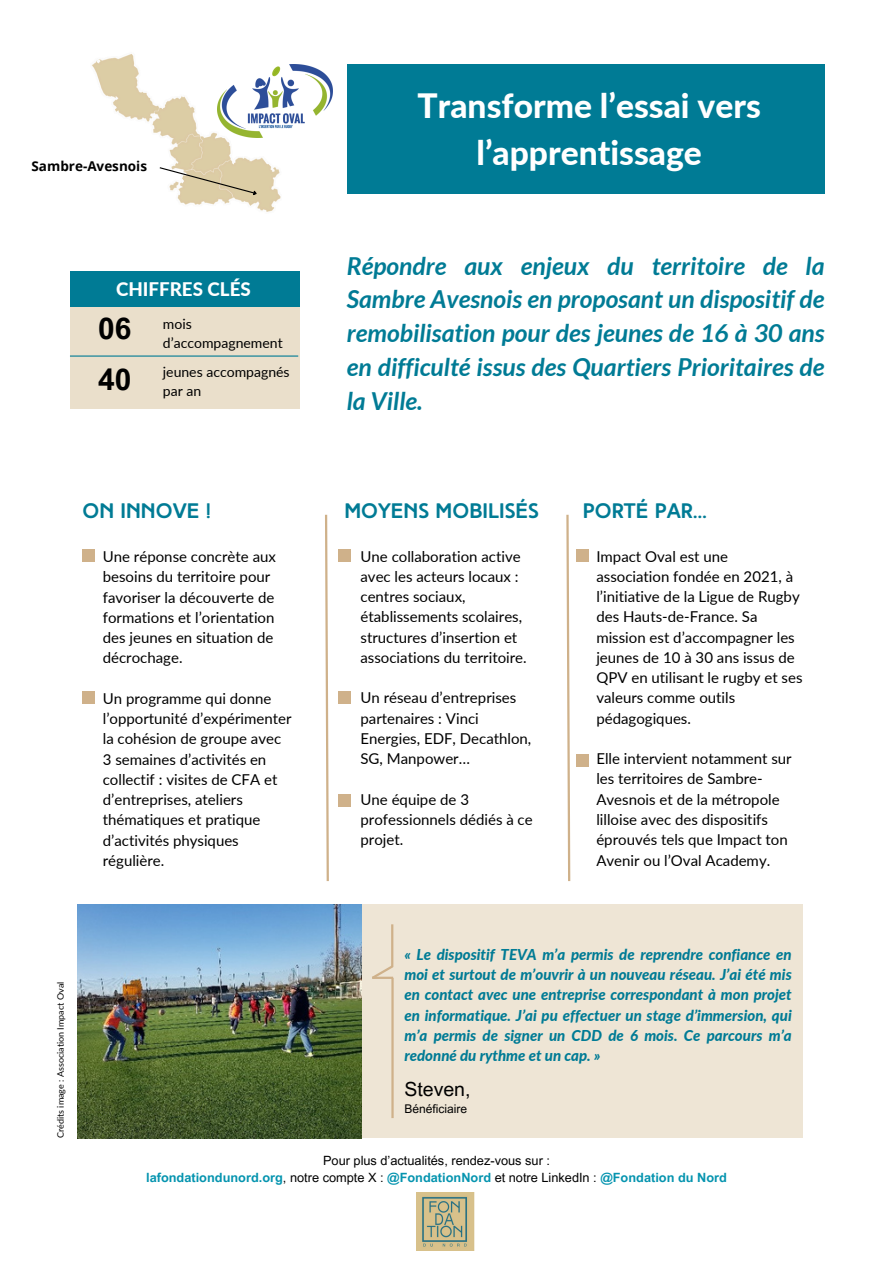
<style>
.page{position:relative;width:894px;height:1264px;background:#fff}
.page>*{position:absolute;margin:0;border:0;box-sizing:border-box;transform-origin:0 0}
.t1{font:800 33.6px/46.2px "Lato";color:#fff;text-align:center}
.t2{font:700 30px "Arial MT Pro";color:#000}
.t3{font:italic 700 24.75px/33.8px "Lato";color:#007b95;text-align:justify}
.t4{font:700 21px "High Tide";color:#007b95}
.t5{font:19.5px "Arial MT Pro";color:#000}
.t6{font:800 18.75px "Lato";color:#fff}
.t7{font:15px/20.2px "Lato";color:#000}
.t8{font:italic 800 15px/20.2px "Lato";color:#007b95;text-align:justify}
.t9{font:13.95px/19.2px "Lato";color:#000}
.t10{font:700 13.5px "Open Sans";color:#000}
.t11{font:700 12.75px "Arial MT Pro";color:#0594af}
.t12{font:12.75px "Arial MT Pro";color:#000}
.t13{font:12px "Arial MT Pro";color:#000}
.t14{font:9px "Lato";color:#000}
.s1{font-weight:400;color:#000}
</style>
<div class="page">
<div style="left:346px;top:65px;width:478px;height:129px;background:#007b95"></div>
<img style="left:92px;top:54px;width:208px;height:158px">
<svg style="left:325px;top:514px;width:4px;height:367px"></svg>
<svg style="left:566px;top:514px;width:5px;height:367px"></svg>
<div style="left:82px;top:691px;width:13px;height:13px;background:#cfb18a"></div>
<div style="left:82px;top:549px;width:13px;height:13px;background:#cfb18a"></div>
<div style="left:338px;top:549px;width:12px;height:12px;background:#cfb18a"></div>
<div style="left:338px;top:691px;width:12px;height:12px;background:#cfb18a"></div>
<div style="left:576px;top:549px;width:13px;height:13px;background:#cfb18a"></div>
<svg style="left:158px;top:166px;width:101px;height:32px"></svg>
<img style="left:416px;top:1192px;width:58px;height:58px">
<div style="left:70px;top:272px;width:229px;height:39px;background:#007b95"></div>
<div style="left:70px;top:308px;width:229px;height:101px;background:#eadfcb"></div>
<hr style="left:70px;top:355px;width:228px;height:1px;background:#007b95">
<div style="left:311px;top:903px;width:492px;height:234px;background:#eee5d5"></div>
<img style="left:77px;top:904px;width:284px;height:234px">
<hr style="left:391px;top:977px;width:2px;height:141px;background:#cfb18a">
<svg style="left:372px;top:963px;width:22px;height:18px"></svg>
<hr style="left:391px;top:924px;width:2px;height:43px;background:#cfb18a">
<img style="left:217px;top:65px;width:115px;height:73px">
<div style="left:338px;top:794px;width:12px;height:13px;background:#cfb18a"></div>
<div style="left:576px;top:753px;width:13px;height:13px;background:#cfb18a"></div>
<h5 class="t10" style="left:32px;top:156px;width:117px">Sambre-Avesnois</h5>
<p class="t6" style="left:116px;top:278px;width:136px">CHIFFRES CLÉS</p>
<h3 class="t2" style="left:98px;top:317px;width:35px">06</h3>
<p class="t9" style="left:163px;top:313px;width:121px">mois d’accompagnement</p>
<p class="t9" style="left:163px;top:362px;width:128px">jeunes accompagnés par an</p>
<p class="t2" style="left:98px;top:368px;width:35px">40</p>
<p class="t1" style="left:417px;top:82px;width:345px">Transforme l’essai vers l’apprentissage</p>
<p class="t3" style="left:346px;top:248px;width:479px">Répondre aux enjeux du territoire de la Sambre Avesnois en proposant un dispositif de remobilisation pour des jeunes de 16 à 30 ans en difficulté issus des Quartiers Prioritaires de la Ville.</p>
<p class="t4" style="left:82px;top:502px;width:130px">ON INNOVE !</p>
<h3 class="t4" style="left:344px;top:502px;width:196px">MOYENS MOBILISÉS</h3>
<p class="t4" style="left:582px;top:502px;width:126px">PORTÉ PAR...</p>
<p class="t14" style="left:55px;top:1138px;width:158px;rotate:-90deg">Crédits image : Association Impact Oval</p>
<p class="t7" style="left:103px;top:546px;width:175px">Une réponse concrète aux besoins du territoire pour favoriser la découverte de formations et l’orientation des jeunes en situation de décrochage.</p>
<h6 class="t7" style="left:103px;top:688px;width:190px">Un programme qui donne l’opportunité d’expérimenter la cohésion de groupe avec<br>3 semaines d’activités en collectif : visites de CFA et d’entreprises, ateliers thématiques et pratique d’activités physiques régulière.</h6>
<p class="t7" style="left:360px;top:545px;width:168px">Une collaboration active avec les acteurs locaux : centres sociaux, établissements scolaires, structures d’insertion et associations du territoire.</p>
<p class="t7" style="left:360px;top:687px;width:172px">Un réseau d’entreprises partenaires : Vinci<br>Energies, EDF, Decathlon,<br>SG, Manpower…</p>
<h1 class="t7" style="left:360px;top:788px;width:174px">Une équipe de 3 professionnels dédiés à ce projet.</h1>
<h4 class="t7" style="left:596px;top:545px;width:208px">Impact Oval est une association fondée en 2021, à l’initiative de la Ligue de Rugby des Hauts-de-France. Sa mission est d’accompagner les jeunes de 10 à 30 ans issus de<br>QPV en utilisant le rugby et ses valeurs comme outils pédagogiques.</h4>
<p class="t7" style="left:596px;top:748px;width:197px">Elle intervient notamment sur les territoires de Sambre-<br>Avesnois et de la métropole lilloise avec des dispositifs éprouvés tels que Impact ton<br>Avenir ou l’Oval Academy.</p>
<h3 class="t8" style="left:404px;top:944px;width:389px">« Le dispositif TEVA m’a permis de reprendre confiance en moi et surtout de m’ouvrir à un nouveau réseau. J’ai été mis en contact avec une entreprise correspondant à mon projet en informatique. J’ai pu effectuer un stage d’immersion, qui m’a permis de signer un CDD de 6 mois. Ce parcours m’a redonné du rythme et un cap. »</h3>
<p class="t5" style="left:404px;top:1081px;width:68px">Steven,</p>
<p class="t13" style="left:404px;top:1104px;width:64px">Bénéficiaire</p>
<p class="t12" style="left:323px;top:1156px;width:228px">Pour plus d’actualités, rendez-vous sur :</p>
<p class="t11" style="left:146px;top:1173px;width:582px">lafondationdunord.org<span class="s1">, notre compte X :</span> @FondationNord <span class="s1">et notre LinkedIn :</span> @Fondation du Nord</p>
</div>
